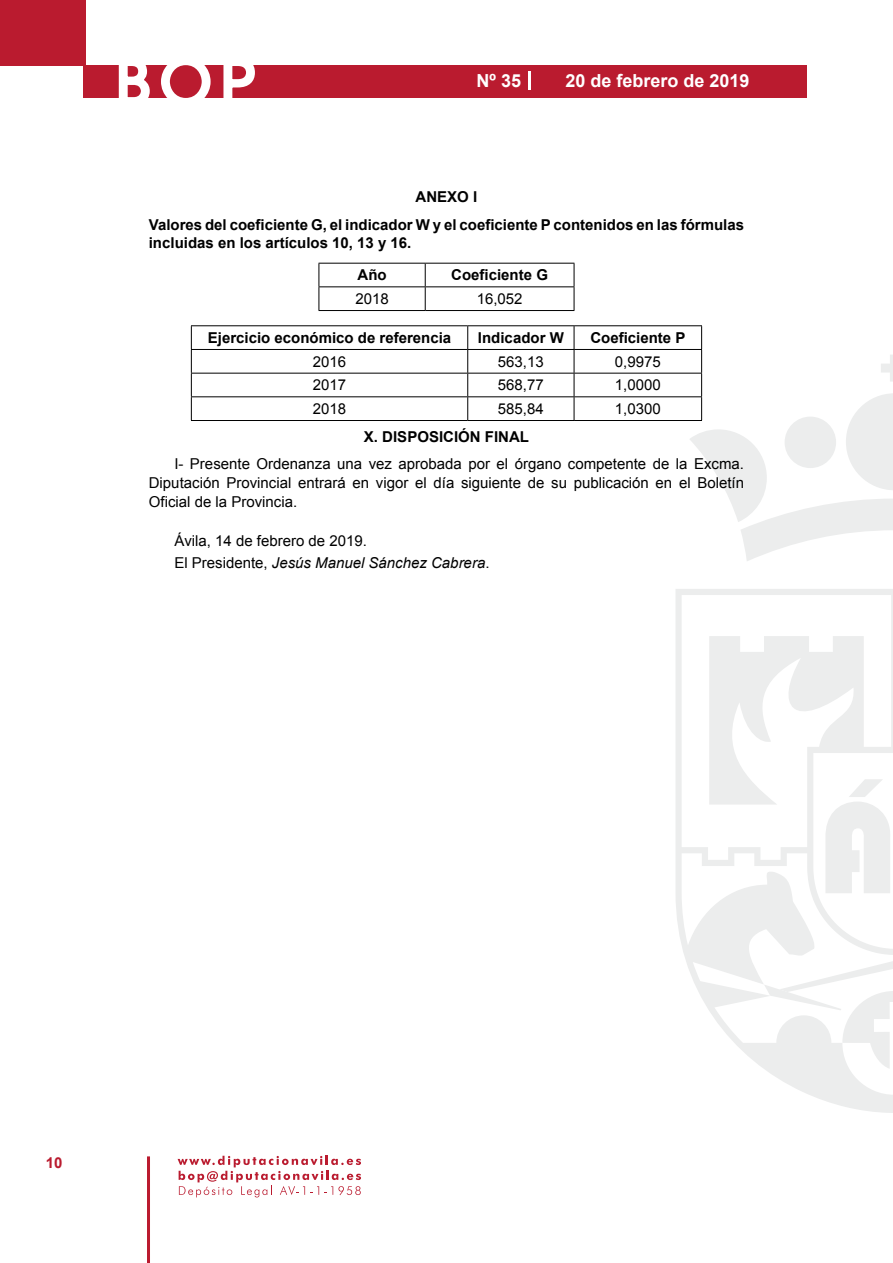
<style>
.page{position:relative;width:893px;height:1263px;background:#fff}
.page>*{position:absolute;margin:0;border:0;box-sizing:border-box;transform-origin:0 0}
.t1{font:500 61.5px "Avant Garde";color:#fff}
.t2{font:700 18px "Arial";color:#fff}
.t3{font:15px/18.8px "Arial";color:#000;text-align:justify}
.t4{font:700 15px/27.3px "Arial";color:#000;text-align:center}
.t5{font:700 15px "Arial";color:#ba1b2f}
.s1{font-style:italic}
</style>
<div class="page">
<svg style="left:178px;top:1156px;width:183px;height:41px"></svg>
<hr style="left:147px;top:1156px;width:3px;height:107px;background:#ba1b2f">
<div style="left:0;top:0;width:85px;height:66px;background:#ba1b2f"></div>
<div style="left:84px;top:65px;width:723px;height:33px;background:#ba1b2f"></div>
<svg style="left:118px;top:65px;width:32px;height:33px"></svg>
<svg style="left:161px;top:65px;width:50px;height:33px"></svg>
<svg style="left:223px;top:65px;width:32px;height:33px"></svg>
<svg style="left:529px;top:71px;width:2px;height:19px"></svg>
<svg style="left:676px;top:589px;width:217px;height:524px"></svg>
<svg style="left:764px;top:984px;width:129px;height:86px"></svg>
<svg style="left:825px;top:779px;width:66px;height:114px"></svg>
<hr style="left:319px;top:263px;width:106px;height:1px;background:#000">
<hr style="left:425px;top:263px;width:149px;height:1px;background:#000">
<hr style="left:319px;top:286px;width:106px;height:1px;background:#000">
<svg style="left:319px;top:264px;width:1px;height:46px"></svg>
<hr style="left:425px;top:286px;width:149px;height:1px;background:#000">
<svg style="left:425px;top:264px;width:1px;height:46px"></svg>
<svg style="left:574px;top:264px;width:1px;height:46px"></svg>
<hr style="left:319px;top:310px;width:106px;height:1px;background:#000">
<hr style="left:425px;top:310px;width:149px;height:1px;background:#000">
<hr style="left:191px;top:325px;width:277px;height:1px;background:#000">
<hr style="left:468px;top:325px;width:106px;height:1px;background:#000">
<hr style="left:574px;top:325px;width:128px;height:1px;background:#000">
<hr style="left:191px;top:349px;width:277px;height:1px;background:#000">
<hr style="left:468px;top:349px;width:106px;height:1px;background:#000">
<hr style="left:574px;top:349px;width:128px;height:1px;background:#000">
<hr style="left:191px;top:373px;width:277px;height:1px;background:#000">
<hr style="left:468px;top:373px;width:106px;height:1px;background:#000">
<hr style="left:574px;top:373px;width:128px;height:1px;background:#000">
<hr style="left:191px;top:396px;width:277px;height:1px;background:#000">
<svg style="left:191px;top:326px;width:1px;height:94px"></svg>
<hr style="left:468px;top:396px;width:106px;height:1px;background:#000">
<svg style="left:467px;top:326px;width:1px;height:94px"></svg>
<hr style="left:574px;top:396px;width:128px;height:1px;background:#000">
<svg style="left:574px;top:326px;width:1px;height:94px"></svg>
<svg style="left:689px;top:326px;width:204px;height:235px"></svg>
<hr style="left:191px;top:420px;width:277px;height:1px;background:#000">
<hr style="left:468px;top:420px;width:106px;height:1px;background:#000">
<hr style="left:574px;top:420px;width:128px;height:1px;background:#000">
<h1 class="t1" style="left:115px;top:44px;width:141px">BOP</h1>
<p class="t2" style="left:477px;top:69px;width:46px">Nº 35</p>
<p class="t2" style="left:565px;top:69px;width:186px">20 de febrero de 2019</p>
<p class="t4" style="left:149px;top:184px;width:597px">ANEXO I<br>Valores del coeficiente G, el indicador W y el coeficiente P contenidos en las fórmulas</p>
<p class="t4" style="left:357px;top:227px;width:55px;line-height:32.2px;text-align:left;text-indent:-209px">incluidas en los artículos 10, 13 y 16.<br>Año</p>
<p class="t4" style="left:451px;top:262px;width:98px">Coeficiente G</p>
<p class="t3" style="left:355px;top:290px;width:35px">2018</p>
<p class="t3" style="left:477px;top:290px;width:47px">16,052</p>
<p class="t4" style="left:208px;top:325px;width:245px">Ejercicio económico de referencia</p>
<p class="t4" style="left:478px;top:325px;width:87px">Indicador W</p>
<p class="t4" style="left:590px;top:325px;width:97px">Coeficiente P</p>
<p class="t3" style="left:313px;top:352px;width:35px">2016</p>
<p class="t3" style="left:498px;top:352px;width:47px">563,13</p>
<p class="t3" style="left:615px;top:352px;width:47px">0,9975</p>
<p class="t3" style="left:313px;top:376px;width:35px">2017</p>
<p class="t3" style="left:498px;top:376px;width:47px">568,77</p>
<p class="t3" style="left:615px;top:376px;width:47px">1,0000</p>
<p class="t3" style="left:313px;top:400px;width:35px">2018</p>
<p class="t3" style="left:498px;top:400px;width:47px">585,84</p>
<p class="t3" style="left:615px;top:400px;width:47px">1,0300</p>
<p class="t4" style="left:364px;top:424px;width:167px">X. DISPOSICIÓN FINAL</p>
<p class="t3" style="left:149px;top:455px;width:597px;text-indent:26px">I- Presente Ordenanza una vez aprobada por el órgano competente de la Excma.<br>Diputación Provincial entrará en vigor el día siguiente de su publicación en el Boletín Oficial de la Provincia.</p>
<p class="t3" style="left:174px;top:530px;width:317px;line-height:22.2px">Ávila, 14 de febrero de 2019.<br>El Presidente, <span class="s1">Jesús Manuel Sánchez Cabrera</span>.</p>
<p class="t5" style="left:46px;top:1153px;width:18px">10</p>
</div>
